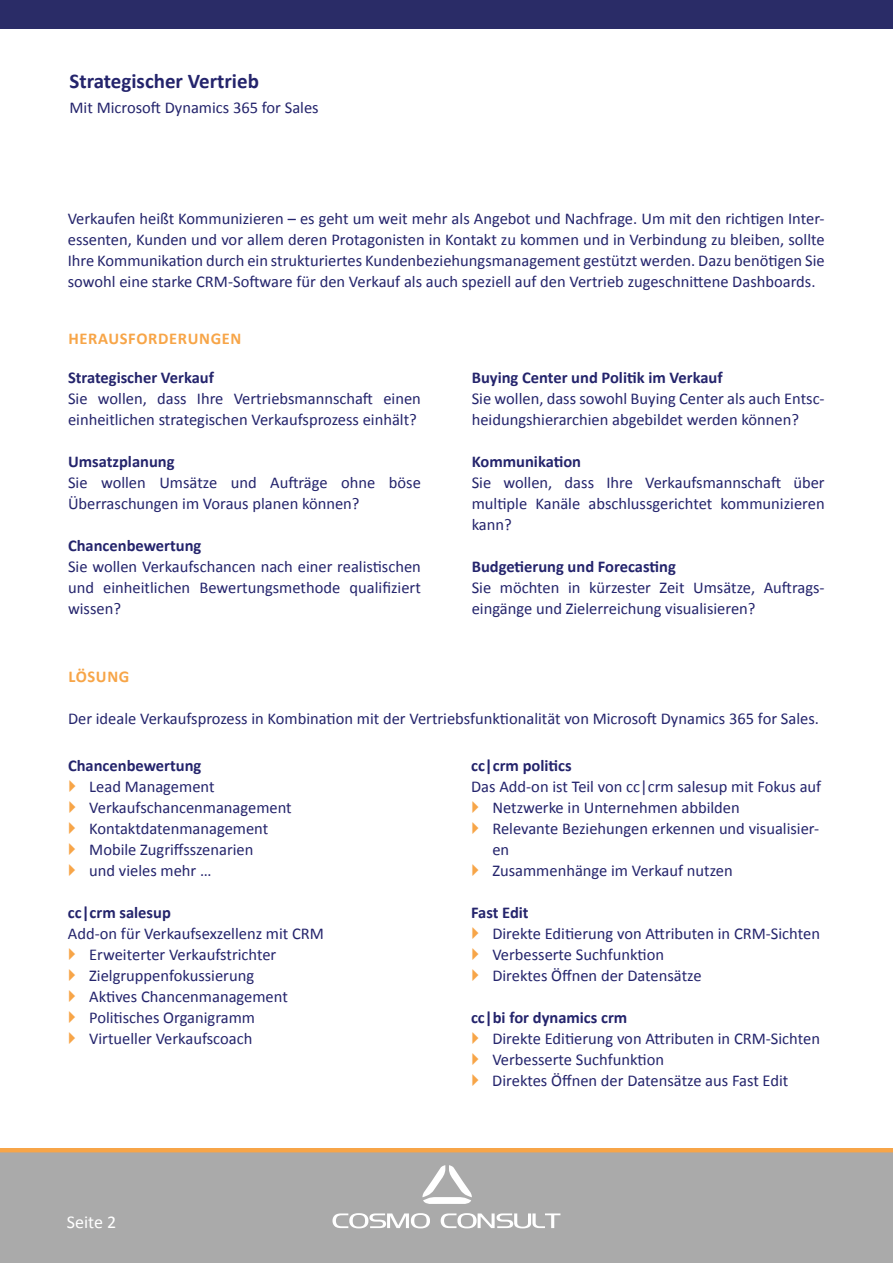
<style>
.page{position:relative;width:893px;height:1263px;background:#fff}
.page>*{position:absolute;margin:0;border:0;box-sizing:border-box;transform-origin:0 0}
.t1{font:700 21px "Calibri";color:#24246c}
.t2{font:18px "Calibri";color:#fff}
.t3{font:16.5px/21px "Calibri";color:#24246c}
.t4{font:700 16.5px "Calibri";color:#24246c}
.t5{font:700 16.5px "Calibri";letter-spacing:.04em;color:#f7a548}
</style>
<div class="page">
<hr style="left:0;top:1148px;width:893px;height:4px;background:#f7a548">
<div style="left:0;top:1152px;width:893px;height:111px;background:#aaa"></div>
<svg style="left:422px;top:1165px;width:50px;height:39px"></svg>
<svg style="left:332px;top:1213px;width:98px;height:15px"></svg>
<svg style="left:441px;top:1213px;width:119px;height:15px"></svg>
<div style="left:0;top:0;width:893px;height:28px;background:#2a2c67"></div>
<p class="t1" style="left:70px;top:68px;width:191px">Strategischer Vertrieb</p>
<p class="t3" style="left:70px;top:97px;width:251px">Mit Microsoft Dynamics 365 for Sales</p>
<p class="t3" style="left:68px;top:208px;width:758px;text-align:justify">Verkaufen heißt Kommunizieren – es geht um weit mehr als Angebot und Nachfrage. Um mit den richtigen Inter&shy;essenten, Kunden und vor allem deren Protagonisten in Kontakt zu kommen und in Verbindung zu bleiben, sollte Ihre Kommunikation durch ein strukturiertes Kundenbeziehungsmanagement gestützt werden. Dazu benötigen Sie sowohl eine starke CRM-Software für den Verkauf als auch speziell auf den Vertrieb zugeschnittene Dashboards.</p>
<p class="t5" style="left:68px;top:328px;width:175px">HERAUSFORDERUNGEN</p>
<p class="t4" style="left:68px;top:367px;width:147px">Strategischer Verkauf</p>
<p class="t3" style="left:68px;top:388px;width:354px">Sie wollen, dass Ihre Vertriebsmannschaft einen einheitlichen strategischen Verkaufsprozess einhält?</p>
<p class="t4" style="left:68px;top:451px;width:108px">Umsatzplanung</p>
<p class="t3" style="left:68px;top:472px;width:354px">Sie wollen Umsätze und Aufträge ohne böse<br>Überraschungen im Voraus planen können?</p>
<p class="t4" style="left:68px;top:535px;width:135px">Chancenbewertung</p>
<p class="t3" style="left:68px;top:556px;width:354px;text-align:justify">Sie wollen Verkaufschancen nach einer realistischen und einheitlichen Bewertungsmethode qualifiziert wissen?</p>
<p class="t4" style="left:472px;top:367px;width:252px">Buying Center und Politik im Verkauf</p>
<p class="t3" style="left:472px;top:388px;width:354px">Sie wollen, dass sowohl Buying Center als auch Entsc&shy;heidungshierarchien abgebildet werden können?</p>
<p class="t4" style="left:472px;top:451px;width:111px">Kommunikation</p>
<p class="t3" style="left:472px;top:472px;width:354px;text-align:justify">Sie wollen, dass Ihre Verkaufsmannschaft über multiple Kanäle abschlussgerichtet kommunizieren kann?</p>
<p class="t4" style="left:472px;top:556px;width:206px">Budgetierung und Forecasting</p>
<p class="t3" style="left:472px;top:577px;width:354px">Sie möchten in kürzester Zeit Umsätze, Auftrags&shy;eingänge und Zielerreichung visualisieren?</p>
<p class="t5" style="left:68px;top:666px;width:63px">LÖSUNG</p>
<p class="t3" style="left:68px;top:708px;width:752px">Der ideale Verkaufsprozess in Kombination mit der Vertriebsfunktionalität von Microsoft Dynamics 365 for Sales.</p>
<p class="t4" style="left:68px;top:755px;width:135px">Chancenbewertung</p>
<p class="t3" style="left:89px;top:776px;width:204px">Lead Management<br>Verkaufschancenmanagement<br>Kontaktdatenmanagement<br>Mobile Zugriffsszenarien<br>und vieles mehr …</p>
<p class="t4" style="left:68px;top:902px;width:104px">cc|crm salesup</p>
<p class="t3" style="left:89px;top:923px;width:236px;text-indent:-21px">Add-on für Verkaufsexzellenz mit CRM<br>Erweiterter Verkaufstrichter<br>Zielgruppenfokussierung<br>Aktives Chancenmanagement<br>Politisches Organigramm<br>Virtueller Verkaufscoach</p>
<p class="t2" style="left:67px;top:1210px;width:51px">Seite 2</p>
<p class="t4" style="left:471px;top:755px;width:102px">cc|crm politics</p>
<p class="t3" style="left:492px;top:776px;width:330px;text-indent:-21px">Das Add-on ist Teil von cc|crm salesup mit Fokus auf Netzwerke in Unternehmen abbilden<br>Relevante Beziehungen erkennen und visualisier&shy;en<br>Zusammenhänge im Verkauf nutzen</p>
<p class="t4" style="left:471px;top:902px;width:59px">Fast Edit</p>
<p class="t3" style="left:492px;top:923px;width:329px">Direkte Editierung von Attributen in CRM-Sichten<br>Verbesserte Suchfunktion<br>Direktes Öffnen der Datensätze</p>
<p class="t4" style="left:471px;top:1007px;width:158px">cc|bi for dynamics crm</p>
<p class="t3" style="left:492px;top:1028px;width:329px">Direkte Editierung von Attributen in CRM-Sichten<br>Verbesserte Suchfunktion<br>Direktes Öffnen der Datensätze aus Fast Edit</p>
</div>
